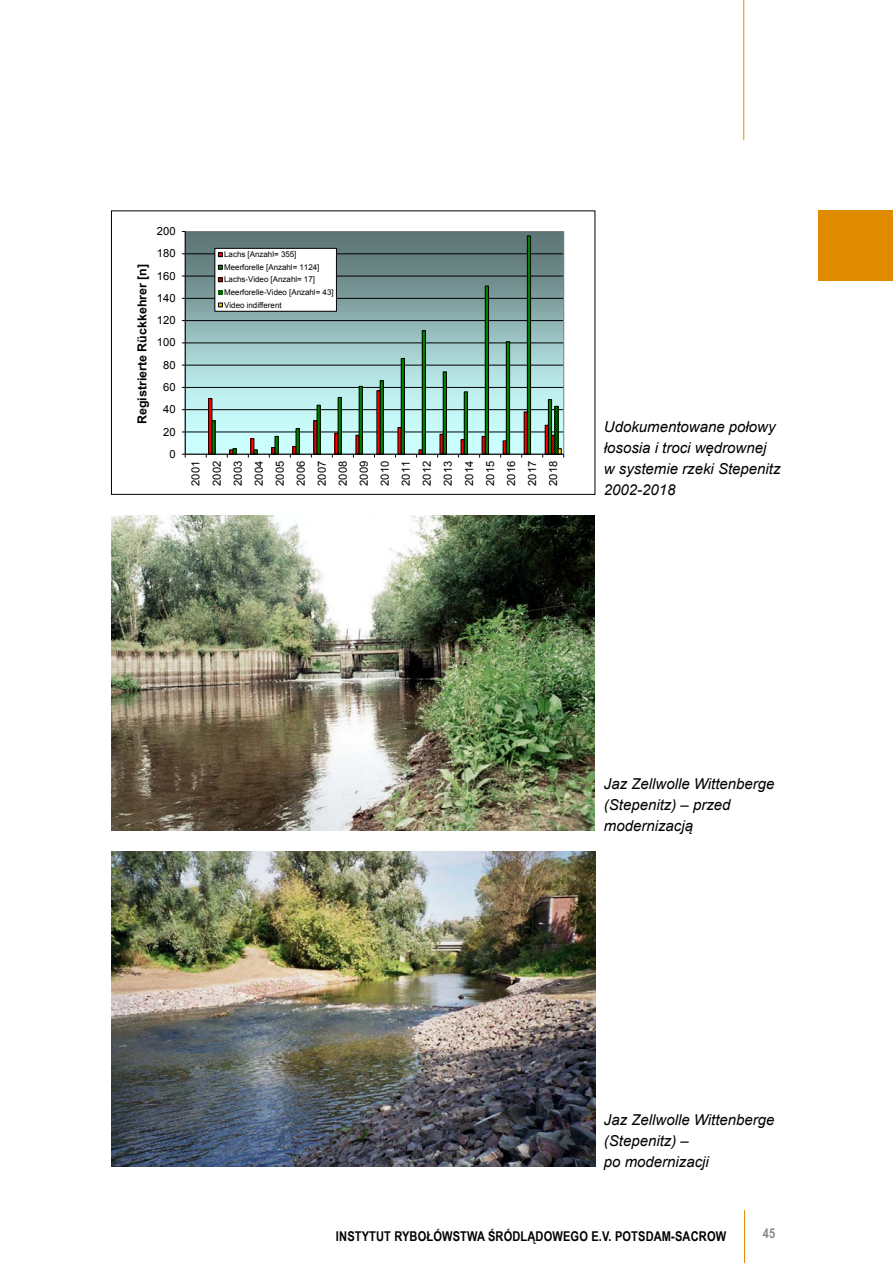
<style>
.page{position:relative;width:893px;height:1263px;background:#fff}
.page>*{position:absolute;margin:0;border:0;box-sizing:border-box;transform-origin:0 0}
.t1{font:italic 15px/21px "Arial";color:#000}
.t2{font:700 13.5px "Arial Narrow";letter-spacing:.01em;color:#000}
.t3{font:700 13.5px "Arial Narrow";color:#878988}
.t4{font:700 12.45px "Arial";color:#000}
.t5{font:11.25px/21px "Arial";letter-spacing:-.005em;color:#000;text-align:justify}
.t6{font:7.95px/12.6px "Arial";letter-spacing:-.005em;color:#000}
</style>
<div class="page">
<hr style="left:743px;top:0;width:1px;height:140px;background:#e08a00">
<hr style="left:744px;top:1210px;width:1px;height:53px;background:#e08a00">
<div style="left:819px;top:210px;width:74px;height:71px;background:#e08a00"></div>
<svg style="left:187px;top:233px;width:375px;height:219px;background:#97bbbb"></svg>
<hr style="left:185px;top:432px;width:379px;height:1px;background:#000">
<hr style="left:185px;top:409px;width:379px;height:1px;background:#000">
<hr style="left:185px;top:387px;width:379px;height:1px;background:#000">
<hr style="left:185px;top:365px;width:379px;height:1px;background:#000">
<hr style="left:185px;top:343px;width:379px;height:1px;background:#000">
<hr style="left:185px;top:320px;width:379px;height:1px;background:#000">
<hr style="left:185px;top:298px;width:379px;height:1px;background:#000">
<hr style="left:185px;top:276px;width:379px;height:1px;background:#000">
<hr style="left:185px;top:254px;width:379px;height:1px;background:#000">
<div style="left:185px;top:231px;width:379px;height:223px;border:1px solid #808080"></div>
<div style="left:208px;top:398px;width:4px;height:56px;border:1px solid #000"></div>
<div style="left:275px;top:436px;width:4px;height:18px;border:1px solid #000"></div>
<div style="left:296px;top:428px;width:4px;height:26px;border:1px solid #000"></div>
<div style="left:317px;top:405px;width:4px;height:49px;border:1px solid #000"></div>
<div style="left:338px;top:397px;width:4px;height:57px;border:1px solid #000"></div>
<div style="left:359px;top:386px;width:4px;height:68px;border:1px solid #000"></div>
<div style="left:380px;top:380px;width:4px;height:74px;border:1px solid #000"></div>
<div style="left:401px;top:358px;width:4px;height:96px;border:1px solid #000"></div>
<div style="left:422px;top:330px;width:4px;height:124px;border:1px solid #000"></div>
<div style="left:443px;top:371px;width:4px;height:83px;border:1px solid #000"></div>
<div style="left:464px;top:391px;width:4px;height:63px;border:1px solid #000"></div>
<div style="left:485px;top:286px;width:4px;height:168px;border:1px solid #000"></div>
<div style="left:506px;top:341px;width:4px;height:113px;border:1px solid #000"></div>
<div style="left:527px;top:236px;width:4px;height:218px;border:1px solid #000"></div>
<div style="left:548px;top:399px;width:4px;height:55px;border:1px solid #000"></div>
<hr style="left:185px;top:231px;width:1px;height:223px;background:#000">
<hr style="left:185px;top:454px;width:379px;height:1px;background:#000">
<svg style="left:227px;top:448px;width:9px;height:9px"></svg>
<svg style="left:248px;top:449px;width:10px;height:8px"></svg>
<svg style="left:269px;top:447px;width:6px;height:10px"></svg>
<svg style="left:290px;top:446px;width:6px;height:11px"></svg>
<svg style="left:416px;top:449px;width:7px;height:8px"></svg>
<svg style="left:500px;top:441px;width:6px;height:16px"></svg>
<svg style="left:551px;top:406px;width:13px;height:51px"></svg>
<div style="left:215px;top:248px;width:121px;height:63px;background:#fff"></div>
<div style="left:215px;top:248px;width:121px;height:63px;border:1px solid #000"></div>
<svg style="left:218px;top:252px;width:5px;height:5px"></svg>
<svg style="left:218px;top:265px;width:5px;height:5px"></svg>
<svg style="left:218px;top:277px;width:5px;height:5px"></svg>
<svg style="left:218px;top:290px;width:4px;height:4px"></svg>
<svg style="left:218px;top:303px;width:5px;height:4px"></svg>
<div style="left:111px;top:210px;width:484px;height:285px;border:1px solid #000"></div>
<img style="left:111px;top:516px;width:484px;height:315px">
<img style="left:112px;top:852px;width:483px;height:315px">
<p class="t4" style="left:135px;top:424px;width:162px;rotate:-90deg">Registrierte Rückkehrer [n]</p>
<p class="t5" style="left:157px;top:221px;width:20px">200</p>
<p class="t5" style="left:157px;top:243px;width:20px">180</p>
<p class="t5" style="left:157px;top:265px;width:20px">160</p>
<p class="t5" style="left:157px;top:288px;width:20px">140</p>
<p class="t5" style="left:157px;top:310px;width:20px">120</p>
<p class="t5" style="left:157px;top:332px;width:20px">100</p>
<p class="t5" style="left:163px;top:354px;width:14px">80</p>
<p class="t5" style="left:163px;top:377px;width:14px">60</p>
<p class="t5" style="left:163px;top:399px;width:14px">40</p>
<p class="t5" style="left:163px;top:421px;width:14px">20</p>
<p class="t5" style="left:169px;top:443px;width:8px">0</p>
<p class="t6" style="left:224px;top:248px;width:111px">Lachs [Anzahl= 355]<br>Meerforelle [Anzahl= 1124]<br>Lachs-Video [Anzahl= 17]<br>Meerforelle-Video [Anzahl= 43]<br>Video indifferent</p>
<p class="t5" style="left:185px;top:486px;width:26px;rotate:-90deg">2001<br>2002<br>2003<br>2004<br>2005<br>2006<br>2007<br>2008<br>2009<br>2010<br>2011<br>2012<br>2013<br>2014<br>2015<br>2016<br>2017<br>2018</p>
<p class="t1" style="left:604px;top:416px;width:178px">Udokumentowane połowy łososia i troci wędrownej w systemie rzeki Stepenitz<br>2002-2018</p>
<p class="t1" style="left:604px;top:773px;width:172px">Jaz Zellwolle Wittenberge (Stepenitz) – przed modernizacją</p>
<p class="t1" style="left:604px;top:1109px;width:172px">Jaz Zellwolle Wittenberge (Stepenitz) –<br>po modernizacji</p>
<p class="t2" style="left:336px;top:1226px;width:392px">INSTYTUT RYBOŁÓWSTWA ŚRÓDLĄDOWEGO E.V. POTSDAM-SACROW</p>
<p class="t3" style="left:763px;top:1223px;width:14px">45</p>
</div>
